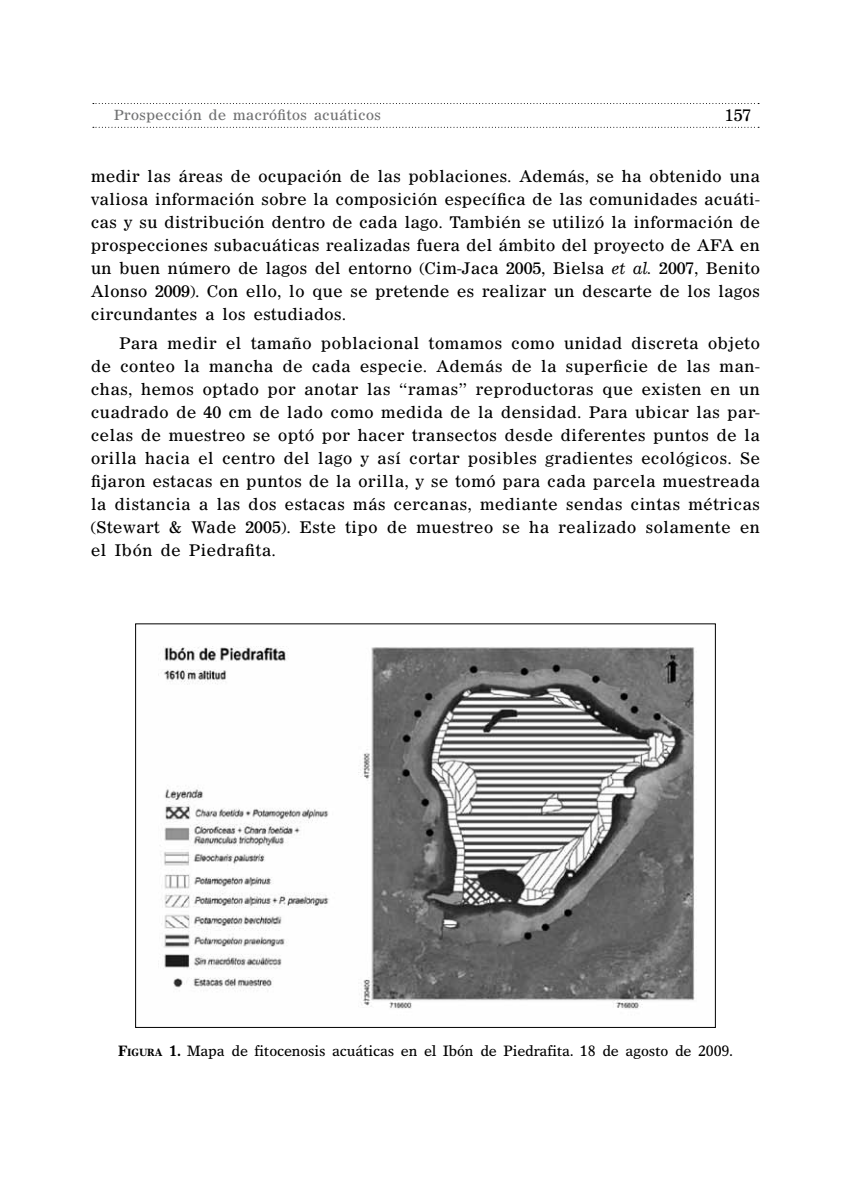
<style>
.page{position:relative;width:851px;height:1191px;background:#fff}
.page>*{position:absolute;margin:0;border:0;box-sizing:border-box;transform-origin:0 0}
.t1{font:16px/23px "Corona LT Std";letter-spacing:-.01em;color:#000;text-align:justify}
.t2{font:15px "Times Europa LT Std";letter-spacing:-.01em;color:#000;scale:.95 1}
.t3{font:14px "Corona LT Std";letter-spacing:-.01em;color:#707172}
.s1{font-style:italic}
.s2{font-weight:700}
.s3{font-weight:700;font-size:10.4px}
</style>
<div class="page">
<svg style="left:93px;top:127px;width:666px;height:1px"></svg>
<svg style="left:93px;top:103px;width:666px;height:1px"></svg>
<img style="left:158px;top:646px;width:539px;height:363px">
<p class="t3" style="left:114px;top:106px;width:269px">Prospección de macrófitos acuáticos</p>
<p class="t1" style="left:724px;top:104px;width:28px">157</p>
<p class="t1" style="left:91px;top:165px;width:671px">medir las áreas de ocupación de las poblaciones. Además, se ha obtenido una valiosa información sobre la composición específica de las comunidades acuáti&shy;cas y su distribución dentro de cada lago. También se utilizó la información de prospecciones subacuáticas realizadas fuera del ámbito del proyecto de AFA en un buen número de lagos del entorno (Cim-Jaca 2005, Bielsa <span class="s1">et al.</span> 2007, Benito Alonso 2009). Con ello, lo que se pretende es realizar un descarte de los lagos circundantes a los estudiados.</p>
<p class="t1" style="left:91px;top:331px;width:671px;text-indent:28px">Para medir el tamaño poblacional tomamos como unidad discreta objeto de conteo la mancha de cada especie. Además de la superficie de las man&shy;chas, hemos optado por anotar las “ramas” reproductoras que existen en un cuadrado de 40 cm de lado como medida de la densidad. Para ubicar las par&shy;celas de muestreo se optó por hacer transectos desde diferentes puntos de la orilla hacia el centro del lago y así cortar posibles gradientes ecológicos. Se fijaron estacas en puntos de la orilla, y se tomó para cada parcela muestreada la distancia a las dos estacas más cercanas, mediante sendas cintas métricas (Stewart &amp; Wade 2005). Este tipo de muestreo se ha realizado solamente en el Ibón de Piedrafita.</p>
<p class="t2" style="left:118px;top:1041px;width:649px"><span class="s2">F</span><span class="s3">IGURA</span> <span class="s2">1.</span> Mapa de fitocenosis acuáticas en el Ibón de Piedrafita. 18 de agosto de 2009.</p>
</div>
